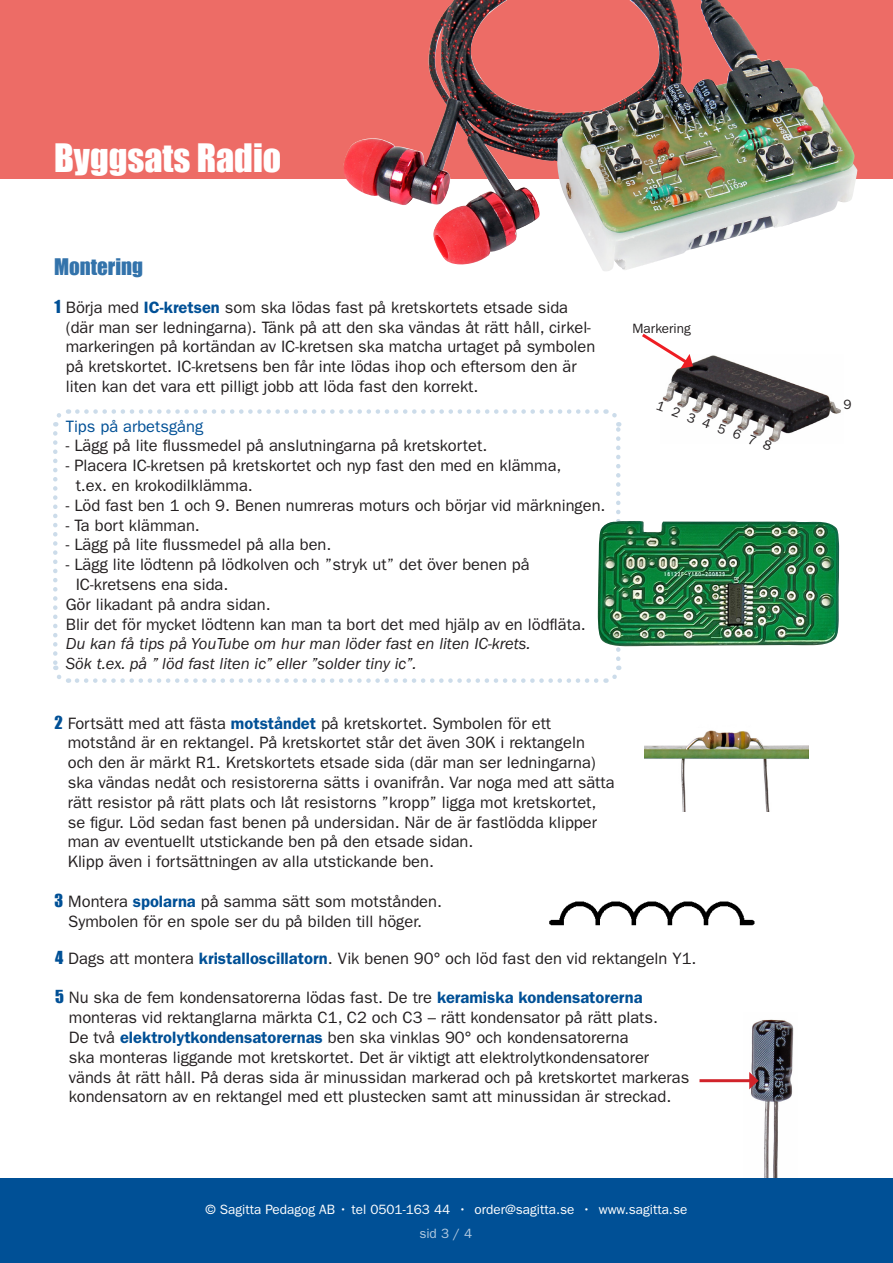
<style>
.page{position:relative;width:893px;height:1263px;background:#fff}
.page>*{position:absolute;margin:0;border:0;box-sizing:border-box;transform-origin:0 0}
.t1{font:36px "Impact";color:#fff}
.Blå_huvudrubrik{font:21px "Impact";color:#3373ab}
.Brödtext_Franklin{font:16.5px/19.8px "Franklin Gothic LT Pro";color:#231f20}
.Brödtext_Franklin-2{font:italic 16.5px "Franklin Gothic LT Pro";color:#231f20}
.Brödtext_Franklin-3{font:16.5px "Franklin Gothic LT Pro";color:#005096}
.t2{font:13.5px "Franklin Gothic LT Pro";color:#fff}
.Brödtext_Franklin-4{font:13.5px "Franklin Gothic LT Pro";color:#231f20}
.t3{font:13.5px "Franklin Gothic LT Pro";color:#b3cae0}
.s1{font-family:"Impact";color:#005096}
.s2{font-family:"Franklin Gothic LT Pro Dm";color:#005096}
</style>
<div class="page">
<div style="left:0;top:1178px;width:893px;height:85px;background:#005096"></div>
<div style="left:0;top:0;width:893px;height:179px;background:#ed6c66"></div>
<svg style="left:53px;top:433px;width:16px;height:250px"></svg>
<svg style="left:77px;top:666px;width:545px;height:17px"></svg>
<svg style="left:604px;top:409px;width:17px;height:250px"></svg>
<svg style="left:53px;top:409px;width:544px;height:18px"></svg>
<img style="left:644px;top:730px;width:164px;height:82px">
<img style="left:774px;top:60px;width:84px;height:119px">
<img style="left:343px;top:0;width:431px;height:271px">
<img style="left:662px;top:355px;width:179px;height:87px">
<svg style="left:642px;top:333px;width:51px;height:36px"></svg>
<img style="left:549px;top:901px;width:206px;height:25px">
<img style="left:597px;top:520px;width:243px;height:127px">
<img style="left:743px;top:1019px;width:51px;height:159px">
<hr style="left:699px;top:1079px;width:53px;height:3px;background:#d1232a">
<svg style="left:749px;top:1072px;width:10px;height:17px"></svg>
<h1 class="t1" style="left:54px;top:130px;width:229px">Byggsats Radio</h1>
<p class="Blå_huvudrubrik" style="left:54px;top:250px;width:91px">Montering</p>
<p class="Brödtext_Franklin" style="left:66px;top:297px;width:531px;text-indent:-11px"><span class="s1">1</span> Börja med <span class="s2">IC-kretsen</span> som ska lödas fast på kretskortets etsade sida (där man ser ledningarna). Tänk på att den ska vändas åt rätt håll, cirkel&shy;markeringen på kortändan av IC-kretsen ska matcha urtaget på symbolen på kretskortet. IC-kretsens ben får inte lödas ihop och eftersom den är liten kan det vara ett pilligt jobb att löda fast den korrekt.</p>
<p class="Brödtext_Franklin-3" style="left:66px;top:416px;width:139px">Tips på arbetsgång</p>
<p class="Brödtext_Franklin" style="left:66px;top:436px;width:423px">- Lägg på lite flussmedel på anslutningarna på kretskortet.</p>
<p class="Brödtext_Franklin" style="left:76px;top:456px;width:487px;text-indent:-10px">- Placera IC-kretsen på kretskortet och nyp fast den med en klämma, t.ex. en krokodilklämma.</p>
<p class="Brödtext_Franklin" style="left:66px;top:495px;width:541px">- Löd fast ben 1 och 9. Benen numreras moturs och börjar vid märkningen.</p>
<p class="Brödtext_Franklin" style="left:66px;top:515px;width:136px">- Ta bort klämman.</p>
<p class="Brödtext_Franklin" style="left:66px;top:535px;width:267px">- Lägg på lite flussmedel på alla ben.</p>
<p class="Brödtext_Franklin" style="left:66px;top:555px;width:465px">- Lägg lite lödtenn på lödkolven och ”stryk ut” det över benen på</p>
<p class="Brödtext_Franklin" style="left:76px;top:574px;width:154px">IC-kretsens ena sida.</p>
<p class="Brödtext_Franklin" style="left:66px;top:594px;width:206px">Gör likadant på andra sidan.</p>
<p class="Brödtext_Franklin" style="left:66px;top:614px;width:522px">Blir det för mycket lödtenn kan man ta bort det med hjälp av en lödfläta.</p>
<p class="Brödtext_Franklin-2" style="left:66px;top:635px;width:466px">Du kan få tips på YouTube om hur man löder fast en liten IC-krets.</p>
<p class="Brödtext_Franklin-2" style="left:66px;top:654px;width:352px">Sök t.ex. på ” löd fast liten ic” eller ”solder tiny ic”.</p>
<p class="Brödtext_Franklin" style="left:68px;top:713px;width:548px;text-indent:-13px"><span class="s1">2</span> Fortsätt med att fästa <span class="s2">motståndet</span> på kretskortet. Symbolen för ett motstånd är en rektangel. På kretskortet står det även 30K i rektangeln<br>och den är märkt R1. Kretskortets etsade sida (där man ser ledningarna) ska vändas nedåt och resistorerna sätts i ovanifrån. Var noga med att sätta rätt resistor på rätt plats och låt resistorns ”kropp” ligga mot kretskortet, se figur. Löd sedan fast benen på undersidan. När de är fastlödda klipper man av eventuellt utstickande ben på den etsade sidan.<br>Klipp även i fortsättningen av alla utstickande ben.</p>
<p class="Brödtext_Franklin" style="left:55px;top:891px;width:389px;text-align:center"><span class="s1">3</span> Montera <span class="s2">spolarna</span> på samma sätt som motstånden.<br>Symbolen för en spole ser du på bilden till höger.</p>
<p class="Brödtext_Franklin-4" style="left:632px;top:320px;width:60px">Markering</p>
<p class="Brödtext_Franklin-4" style="left:660px;top:398px;width:123px;rotate:20deg">1 2 3 4 5 6 7 8</p>
<p class="Brödtext_Franklin-4" style="left:843px;top:397px;width:10px">9</p>
<p class="Brödtext_Franklin" style="left:55px;top:948px;width:643px"><span class="s1">4</span> Dags att montera <span class="s2">kristalloscillatorn</span>. Vik benen 90° och löd fast den vid rektangeln Y1.</p>
<p class="Brödtext_Franklin" style="left:69px;top:988px;width:622px;text-indent:-14px"><span class="s1">5</span> Nu ska de fem kondensatorerna lödas fast. De tre <span class="s2">keramiska kondensatorerna </span>monteras vid rektanglarna märkta C1, C2 och C3 – rätt kondensator på rätt plats.<br>De två <span class="s2">elektrolytkondensatorernas</span> ben ska vinklas 90° och kondensatorerna<br>ska monteras liggande mot kretskortet. Det är viktigt att elektrolytkondensatorer vänds åt rätt håll. På deras sida är minussidan markerad och på kretskortet markeras kondensatorn av en rektangel med ett plustecken samt att minussidan är streckad.</p>
<p class="t2" style="left:205px;top:1202px;width:483px">© Sagitta Pedagog AB • tel 0501-163 44 • order@sagitta.se • www.sagitta.se</p>
<p class="t3" style="left:419px;top:1226px;width:54px">sid 3 / 4</p>
</div>
